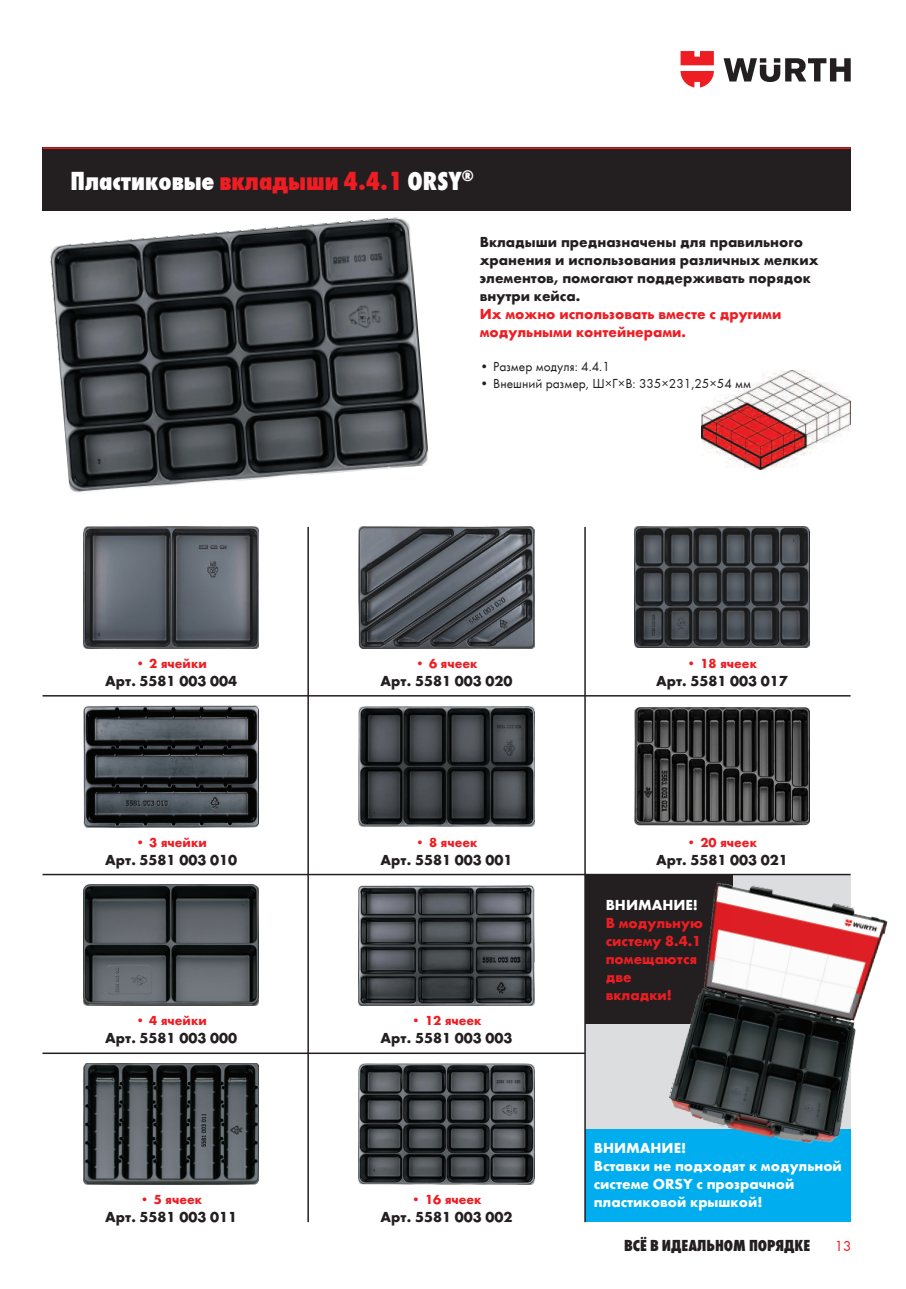
<style>
.page{position:relative;width:906px;height:1289px;background:#fff}
.page>*{position:absolute;margin:0;border:0;box-sizing:border-box;transform-origin:0 0}
.t1{font:800 condensed 27px "Wuerth";color:#fff}
.t2{font:16.5px "Wuerth Extra Bold Cond Caps";color:#231f20}
.t3{font:700 15px/18px "Wuerth";color:#231f20}
.t4{font:700 15px/18px "Wuerth";color:#ee1d23}
.t5{font:700 15px/18px "Wuerth";color:#fff}
.t6{font:15px "Wuerth";color:#ee1d23}
.t7{font:700 13.5px "Wuerth";color:#ee1d23}
.t8{font:13.5px "Wuerth";color:#231f20}
.s1{color:#ee1d23}
</style>
<div class="page">
<div style="left:585px;top:873px;width:265px;height:256px;background:#dcdddf"></div>
<div style="left:585px;top:873px;width:147px;height:150px;background:#231f20"></div>
<div style="left:585px;top:1129px;width:265px;height:93px;background:#00aeef"></div>
<img style="left:702px;top:370px;width:148px;height:99px">
<div style="left:43px;top:147px;width:807px;height:64px;background:#231f20"></div>
<img style="left:50px;top:217px;width:379px;height:276px">
<img style="left:359px;top:1063px;width:175px;height:121px">
<img style="left:83px;top:1063px;width:176px;height:121px">
<img style="left:634px;top:527px;width:175px;height:121px">
<img style="left:359px;top:527px;width:175px;height:121px">
<img style="left:83px;top:527px;width:176px;height:121px">
<img style="left:634px;top:707px;width:175px;height:118px">
<img style="left:359px;top:706px;width:175px;height:120px">
<img style="left:83px;top:705px;width:176px;height:122px">
<img style="left:359px;top:885px;width:175px;height:120px">
<img style="left:83px;top:884px;width:176px;height:121px">
<img style="left:665px;top:877px;width:223px;height:274px">
<hr style="left:43px;top:147px;width:807px;height:2px;background:#ee1d23">
<svg style="left:723px;top:58px;width:127px;height:24px"></svg>
<svg style="left:680px;top:51px;width:34px;height:36px"></svg>
<hr style="left:43px;top:695px;width:807px;height:1px;background:#231f20">
<hr style="left:584px;top:527px;width:2px;height:695px;background:#231f20">
<hr style="left:307px;top:527px;width:2px;height:695px;background:#231f20">
<hr style="left:43px;top:873px;width:807px;height:2px;background:#231f20">
<hr style="left:43px;top:1052px;width:542px;height:2px;background:#231f20">
<h1 class="t1" style="left:71px;top:162px;width:405px">Пластиковые <span class="s1">вкладыши 4.4.1</span> ORSY<sup>®</sup></h1>
<p class="t3" style="left:480px;top:232px;width:340px">Вкладыши предназначены для правильного хранения и использования различных мелких элементов, помогают поддерживать порядок внутри кейса.</p>
<p class="t4" style="left:480px;top:304px;width:303px">Их можно использовать вместе с другими модульными контейнерами.</p>
<p class="t8" style="left:480px;top:358px;width:131px">• Размер модуля: 4.4.1</p>
<p class="t8" style="left:480px;top:374px;width:273px">• Внешний размер, Ш×Г×В: 335×231,25×54 мм</p>
<p class="t7" style="left:136px;top:653px;width:72px">• 2 ячейки</p>
<p class="t3" style="left:105px;top:670px;width:133px">Арт. 5581 003 004</p>
<p class="t7" style="left:415px;top:653px;width:63px">• 6 ячеек</p>
<p class="t3" style="left:381px;top:670px;width:133px">Арт. 5581 003 020</p>
<p class="t7" style="left:687px;top:653px;width:72px">• 18 ячеек</p>
<p class="t3" style="left:656px;top:670px;width:133px">Арт. 5581 003 017</p>
<p class="t7" style="left:136px;top:832px;width:72px">• 3 ячейки</p>
<p class="t3" style="left:105px;top:849px;width:133px">Арт. 5581 003 010</p>
<p class="t7" style="left:415px;top:832px;width:63px">• 8 ячеек</p>
<p class="t3" style="left:381px;top:849px;width:133px">Арт. 5581 003 001</p>
<p class="t7" style="left:687px;top:832px;width:72px">• 20 ячеек</p>
<p class="t3" style="left:656px;top:849px;width:133px">Арт. 5581 003 021</p>
<p class="t5" style="left:605px;top:894px;width:94px">ВНИМАНИЕ!</p>
<p class="t4" style="left:605px;top:912px;width:99px">В модульную систему 8.4.1 помещаются две<br>вкладки!</p>
<p class="t7" style="left:136px;top:1010px;width:72px">• 4 ячейки</p>
<p class="t3" style="left:105px;top:1028px;width:133px">Арт. 5581 003 000</p>
<p class="t7" style="left:411px;top:1010px;width:72px">• 12 ячеек</p>
<p class="t3" style="left:381px;top:1028px;width:133px">Арт. 5581 003 003</p>
<p class="t7" style="left:140px;top:1189px;width:63px">• 5 ячеек</p>
<p class="t3" style="left:105px;top:1206px;width:133px">Арт. 5581 003 011</p>
<p class="t7" style="left:411px;top:1189px;width:72px">• 16 ячеек</p>
<p class="t3" style="left:381px;top:1206px;width:133px">Арт. 5581 003 002</p>
<p class="t5" style="left:594px;top:1137px;width:250px">ВНИМАНИЕ!<br>Вставки не подходят к модульной системе ORSY с прозрачной пластиковой крышкой!</p>
<p class="t2" style="left:624px;top:1233px;width:188px">Всё в идеальном порядке</p>
<p class="t6" style="left:835px;top:1235px;width:18px">13</p>
</div>
